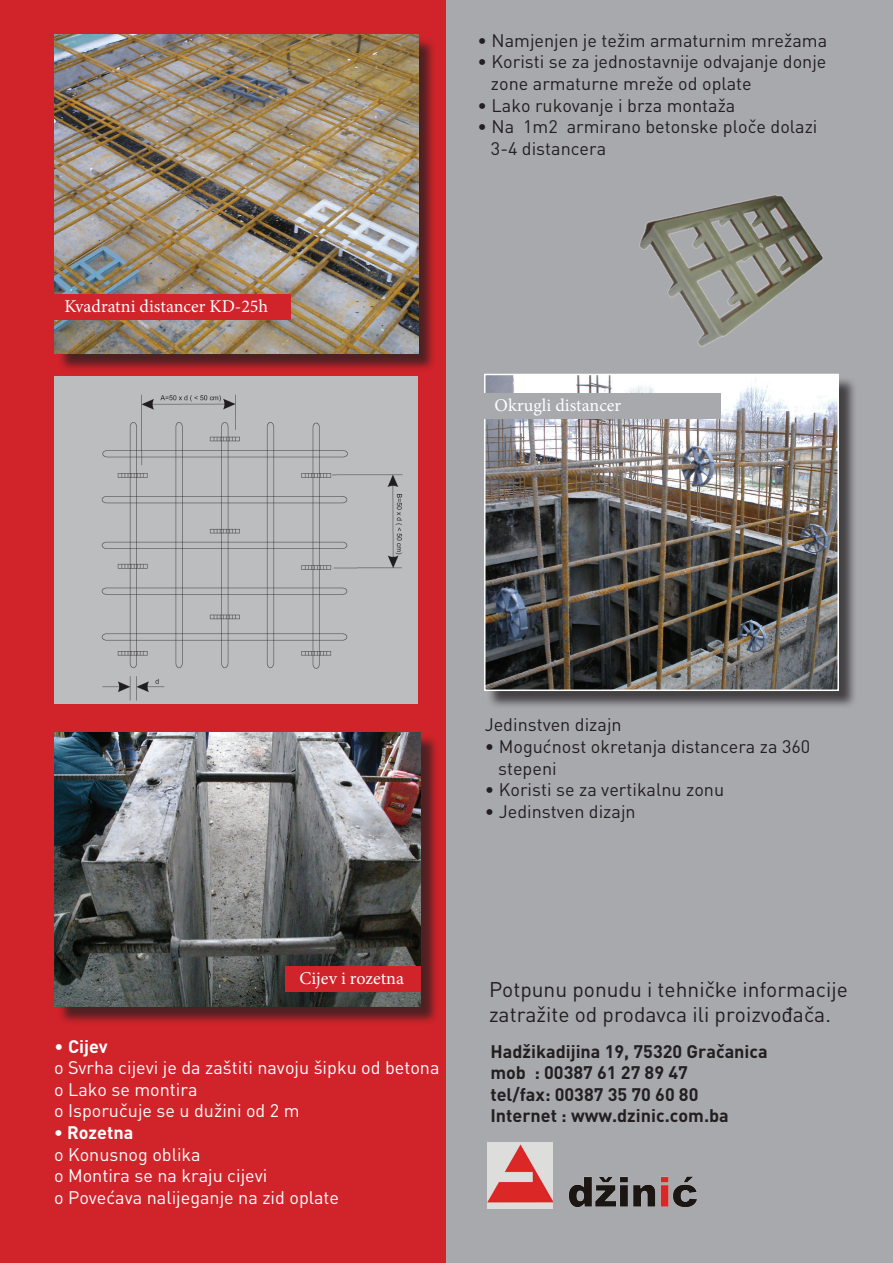
<style>
.page{position:relative;width:893px;height:1263px;background:#fff}
.page>*{position:absolute;margin:0;border:0;box-sizing:border-box;transform-origin:0 0}
.t1{font:21px/25.2px "DIN";color:#231f20}
.t2{font:18px/21.6px "DIN";color:#231f20}
.t3{font:18px/21.6px "DIN";color:#fff}
.t4{font:700 18px/21.6px "DIN";color:#231f20}
.t5{font:18px "Minion Pro";color:#fff}
.t6{font:700 18px "DIN";color:#fff}
.s1{font-weight:700}
</style>
<div class="page">
<div style="left:0;top:0;width:446px;height:1263px;background:#d1232a"></div>
<div style="left:446px;top:0;width:447px;height:1263px;background:#a8a9ad"></div>
<div style="left:57px;top:37px;width:380px;height:335px;background:#231f20;opacity:.75"></div>
<img style="left:55px;top:35px;width:363px;height:319px">
<div style="left:54px;top:295px;width:236px;height:25px;background:#d1232a"></div>
<img style="left:54px;top:376px;width:363px;height:328px">
<div style="left:57px;top:734px;width:382px;height:291px;background:#231f20;opacity:.75"></div>
<img style="left:55px;top:732px;width:365px;height:274px">
<div style="left:285px;top:967px;width:136px;height:25px;background:#d1232a"></div>
<div style="left:486px;top:376px;width:372px;height:334px;background:#231f20;opacity:.75"></div>
<img style="left:487px;top:377px;width:349px;height:311px">
<div style="left:484px;top:374px;width:355px;height:317px;border:2px solid #fff"></div>
<div style="left:484px;top:393px;width:236px;height:25px;background:#a8a9ad"></div>
<img style="left:639px;top:194px;width:184px;height:153px">
<img style="left:569px;top:1176px;width:128px;height:30px">
<img style="left:488px;top:1142px;width:65px;height:67px">
<p class="t5" style="left:65px;top:294px;width:205px">Kvadratni distancer KD-25h</p>
<p class="t2" style="left:477px;top:29px;width:351px">• Namjenjen je težim armaturnim mrežama</p>
<p class="t2" style="left:491px;top:51px;width:337px;text-indent:-13px">• Koristi se za jednostavnije odvajanje donje zone armaturne mreže od oplate</p>
<p class="t2" style="left:477px;top:94px;width:259px">• Lako rukovanje i brza montaža</p>
<p class="t2" style="left:491px;top:116px;width:328px;text-indent:-13px">• Na 1m2 armirano betonske ploče dolazi<br>3-4 distancera</p>
<p class="t5" style="left:495px;top:393px;width:128px">Okrugli distancer</p>
<p class="t2" style="left:485px;top:714px;width:138px">Jedinstven dizajn</p>
<p class="t2" style="left:498px;top:735px;width:314px;text-indent:-13px">• Mogućnost okretanja distancera za 360 stepeni</p>
<p class="t2" style="left:485px;top:779px;width:241px">• Koristi se za vertikalnu zonu</p>
<p class="t2" style="left:485px;top:800px;width:152px">• Jedinstven dizajn</p>
<p class="t5" style="left:300px;top:966px;width:106px">Cijev i rozetna</p>
<p class="t3" style="left:54px;top:1035px;width:387px">• <span class="s1">Cijev<br></span>o Svrha cijevi je da zaštiti navoju šipku od betona o Lako se montira<br>o Isporučuje se u dužini od 2 m</p>
<p class="t6" style="left:54px;top:1121px;width:81px">• Rozetna</p>
<p class="t3" style="left:54px;top:1143px;width:287px">o Konusnog oblika<br>o Montira se na kraju cijevi<br>o Povećava nalijeganje na zid oplate</p>
<p class="t1" style="left:489px;top:977px;width:360px">Potpunu ponudu i tehničke informacije zatražite od prodavca ili proizvođača.</p>
<p class="t4" style="left:490px;top:1039px;width:279px">Hadžikadijina 19, 75320 Gračanica mob : 00387 61 27 89 47<br>tel/fax: 00387 35 70 60 80<br>Internet : www.dzinic.com.ba</p>
</div>
